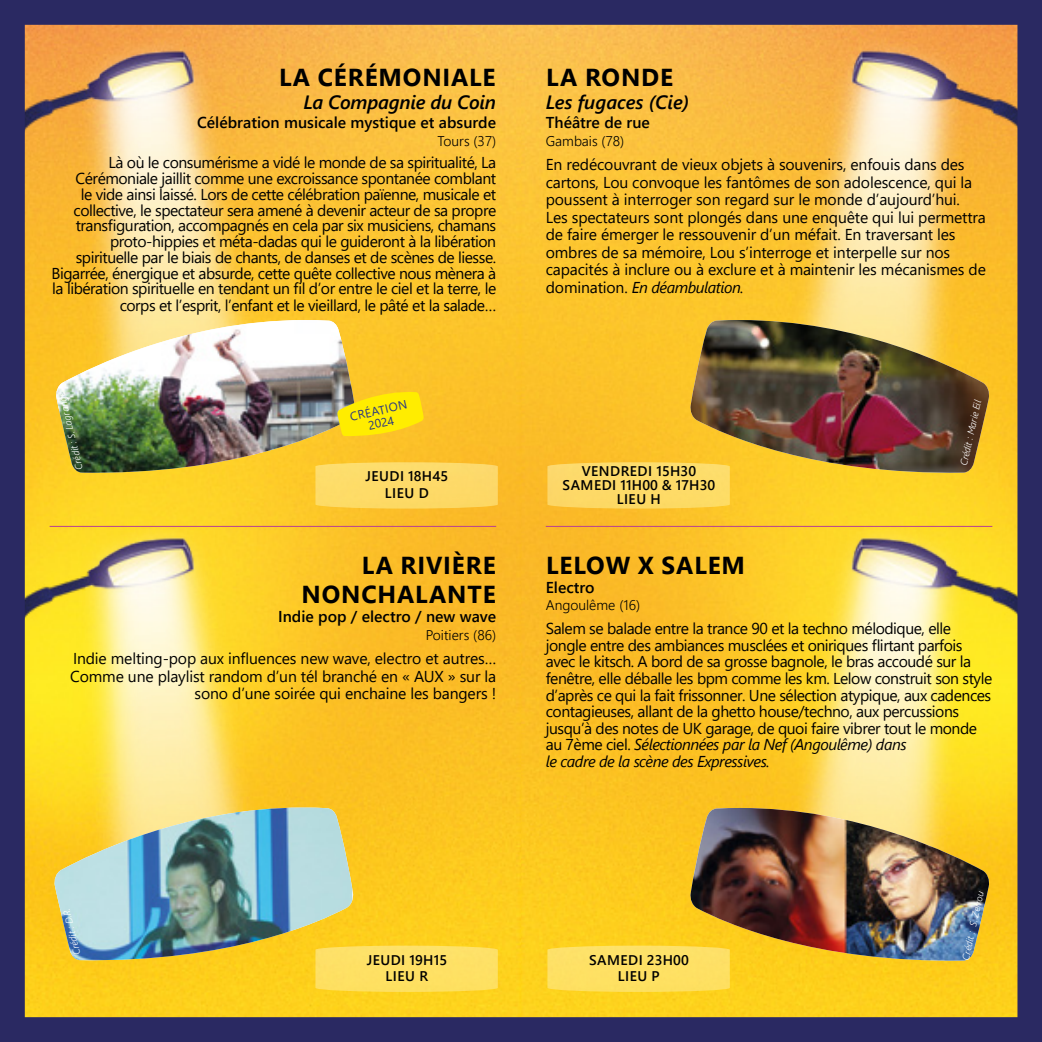
<style>
.page{position:relative;width:1042px;height:1042px;background:#fff}
.page>*{position:absolute;margin:0;border:0;box-sizing:border-box;transform-origin:0 0}
.t1{font:700 24.5px/29.4px "Segoe UI";letter-spacing:.035em;color:#000;text-align:right}
.t2{font:italic 600 19.25px "Segoe UI";letter-spacing:-.01em;color:#000}
.t3{font:15.75px/15.9px "Segoe UI";letter-spacing:-.03em;color:#000;text-align:right}
.t4{font:15.75px/17.5px "Segoe UI";letter-spacing:-.01em;color:#000;text-align:right}
.t5{font:600 15.75px "Segoe UI";color:#000}
.t6{font:600 14px/16.8px "Segoe UI";letter-spacing:.035em;color:#000;text-align:center}
.t7{font:300 14px "Segoe UI";color:#000}
.t8{font:12.08px/12.6px "Segoe UI";color:#283583;text-align:center}
.t9{font:italic 300 9.62px "Segoe UI";color:#fff}
.s1{font-style:italic}
</style>
<div class="page">
<img style="left:0;top:0;width:1042px;height:1042px">
<svg style="left:54px;top:801px;width:300px;height:161px;background:#fcd348"></svg>
<img style="left:54px;top:807px;width:298px;height:155px">
<hr style="left:50px;top:526px;width:446px;height:1px;background:#b84191">
<hr style="left:546px;top:526px;width:446px;height:1px;background:#b84191">
<svg style="left:337px;top:390px;width:87px;height:47px;background:#f5db13"></svg>
<h1 class="t1" style="left:279px;top:60px;width:218px">LA CÉRÉMONIALE</h1>
<p class="t2" style="left:303px;top:84px;width:194px">La Compagnie du Coin</p>
<p class="t5" style="left:197px;top:108px;width:300px">Célébration musicale mystique et absurde</p>
<p class="t7" style="left:438px;top:127px;width:60px">Tours (37)</p>
<p class="t3" style="left:52px;top:153px;width:446px">Là où le consumérisme a vidé le monde de sa spiritualité, La Cérémoniale jaillit comme une excroissance spontanée comblant<br>le vide ainsi laissé. Lors de cette célébration païenne, musicale et collective, le spectateur sera amené à devenir acteur de sa propre transfiguration, accompagnés en cela par six musiciens, chamans proto-hippies et méta-dadas qui le guideront à la libération spirituelle par le biais de chants, de danses et de scènes de liesse.<br>Bigarrée, énergique et absurde, cette quête collective nous mènera à la libération spirituelle en tendant un fil d’or entre le ciel et la terre, le corps et l’esprit, l’enfant et le vieillard, le pâté et la salade…</p>
<h1 class="t1" style="left:546px;top:60px;width:128px">LA RONDE</h1>
<p class="t2" style="left:546px;top:84px;width:145px">Les fugaces (Cie)</p>
<p class="t5" style="left:546px;top:108px;width:106px">Théâtre de rue</p>
<p class="t7" style="left:546px;top:127px;width:80px">Gambais (78)</p>
<p class="t4" style="left:546px;top:154px;width:442px;text-align:left">En redécouvrant de vieux objets à souvenirs, enfouis dans des cartons, Lou convoque les fantômes de son adolescence, qui la poussent à interroger son regard sur le monde d’aujourd’hui.<br>Les spectateurs sont plongés dans une enquête qui lui permettra de faire émerger le ressouvenir d’un méfait. En traversant les ombres de sa mémoire, Lou s’interroge et interpelle sur nos capacités à inclure ou à exclure et à maintenir les mécanismes de domination. <span class="s1">En déambulation.</span></p>
<p class="t9" style="left:70px;top:472px;width:81px;rotate:-103deg">Crédit : S. Lagrange</p>
<p class="t8" style="left:348px;top:410px;width:60px;rotate:-13deg">CRÉATION<br>2024</p>
<p class="t6" style="left:365px;top:467px;width:84px">JEUDI 18H45<br>LIEU D</p>
<p class="t6" style="left:562px;top:462px;width:154px;line-height:14px">VENDREDI 15H30<br>SAMEDI 11H00 &amp; 17H30<br>LIEU H</p>
<p class="t9" style="left:955px;top:464px;width:68px;rotate:-78deg">Crédit : Marie Eil</p>
<h1 class="t1" style="left:301px;top:548px;width:196px">LA RIVIÈRE<br>NONCHALANTE</h1>
<p class="t5" style="left:278px;top:602px;width:220px">Indie pop / electro / new wave</p>
<p class="t7" style="left:426px;top:621px;width:72px">Poitiers (86)</p>
<p class="t4" style="left:70px;top:648px;width:427px">Indie melting-pop aux influences new wave, electro et autres…<br>Comme une playlist random d’un tél branché en « AUX » sur la sono d’une soirée qui enchaine les bangers !</p>
<h1 class="t1" style="left:546px;top:548px;width:200px">LELOW X SALEM</h1>
<p class="t5" style="left:546px;top:572px;width:50px">Electro</p>
<p class="t7" style="left:546px;top:592px;width:96px">Angoulême (16)</p>
<p class="t3" style="left:546px;top:619px;width:448px;line-height:16.6px;text-align:left">Salem se balade entre la trance 90 et la techno mélodique, elle jongle entre des ambiances musclées et oniriques flirtant parfois avec le kitsch. A bord de sa grosse bagnole, le bras accoudé sur la fenêtre, elle déballe les bpm comme les km. Lelow construit son style d’après ce qui la fait frissonner. Une sélection atypique, aux cadences contagieuses, allant de la ghetto house/techno, aux percussions jusqu’à des notes de UK garage, de quoi faire vibrer tout le monde au 7ème ciel. <span class="s1">Sélectionnées par la Nef (Angoulême) dans<br>le cadre de la scène des Expressives.</span></p>
<p class="t9" style="left:68px;top:957px;width:49px;rotate:-103deg">Crédit : D.R.</p>
<p class="t6" style="left:367px;top:950px;width:82px">JEUDI 19H15<br>LIEU R</p>
<p class="t6" style="left:589px;top:950px;width:101px">SAMEDI 23H00<br>LIEU P</p>
<p class="t9" style="left:957px;top:958px;width:72px;rotate:-78deg">Crédit : S. Zerrou</p>
</div>
